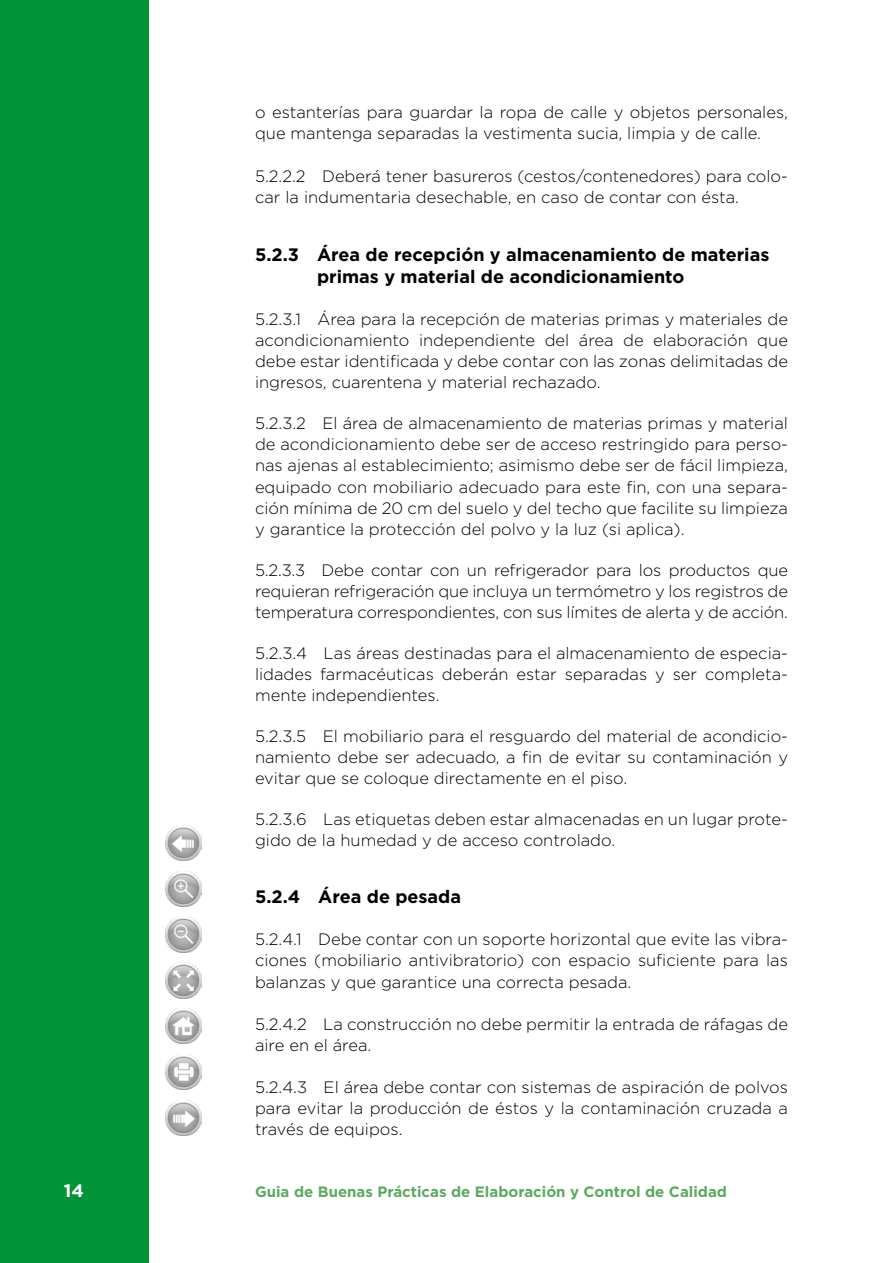
<style>
.page{position:relative;width:893px;height:1263px;background:#fff}
.page>*{position:absolute;margin:0;border:0;box-sizing:border-box;transform-origin:0 0}
.GENERAL-NIVEL-3{font:700 18px/21.1px "Gotham";color:#000}
.t1{font:700 18px "Gotham";color:#fff}
.GENERAL-PARRAFO-1{font:300 16.5px/21.1px "Gotham";color:#000;text-align:justify}
.t2{font:700 15px "Gotham";color:#5baa60}
</style>
<div class="page">
<div style="left:0;top:0;width:149px;height:1263px;background:#009337"></div>
<img style="left:166px;top:825px;width:35px;height:36px">
<img style="left:166px;top:871px;width:35px;height:35px">
<img style="left:166px;top:917px;width:35px;height:35px">
<img style="left:166px;top:962px;width:35px;height:36px">
<img style="left:166px;top:1008px;width:35px;height:36px">
<img style="left:166px;top:1054px;width:35px;height:36px">
<img style="left:166px;top:1100px;width:35px;height:35px">
<p class="GENERAL-PARRAFO-1" style="left:255px;top:101px;width:534px">o estanterías para guardar la ropa de calle y objetos personales, que mantenga separadas la vestimenta sucia, limpia y de calle.</p>
<p class="GENERAL-PARRAFO-1" style="left:255px;top:165px;width:534px">5.2.2.2 Deberá tener basureros (cestos/contenedores) para colo&shy;car la indumentaria desechable, en caso de contar con ésta.</p>
<p class="GENERAL-NIVEL-3" style="left:317px;top:244px;width:454px;text-indent:-62px">5.2.3 Área de recepción y almacenamiento de materias primas y material de acondicionamiento</p>
<p class="GENERAL-PARRAFO-1" style="left:255px;top:308px;width:534px">5.2.3.1 Área para la recepción de materias primas y materiales de acondicionamiento independiente del área de elaboración que debe estar identificada y debe contar con las zonas delimitadas de ingresos, cuarentena y material rechazado.</p>
<p class="GENERAL-PARRAFO-1" style="left:255px;top:412px;width:534px">5.2.3.2 El área de almacenamiento de materias primas y material de acondicionamiento debe ser de acceso restringido para perso&shy;nas ajenas al establecimiento; asimismo debe ser de fácil limpieza, equipado con mobiliario adecuado para este fin, con una separa&shy;ción mínima de 20 cm del suelo y del techo que facilite su limpieza y garantice la protección del polvo y la luz (si aplica).</p>
<p class="GENERAL-PARRAFO-1" style="left:255px;top:559px;width:534px">5.2.3.3 Debe contar con un refrigerador para los productos que requieran refrigeración que incluya un termómetro y los registros de temperatura correspondientes, con sus límites de alerta y de acción.</p>
<p class="GENERAL-PARRAFO-1" style="left:255px;top:642px;width:534px">5.2.3.4 Las áreas destinadas para el almacenamiento de especia&shy;lidades farmacéuticas deberán estar separadas y ser completa&shy;mente independientes.</p>
<p class="GENERAL-PARRAFO-1" style="left:255px;top:725px;width:534px">5.2.3.5 El mobiliario para el resguardo del material de acondicio&shy;namiento debe ser adecuado, a fin de evitar su contaminación y evitar que se coloque directamente en el piso.</p>
<p class="GENERAL-PARRAFO-1" style="left:255px;top:808px;width:534px">5.2.3.6 Las etiquetas deben estar almacenadas en un lugar prote&shy;gido de la humedad y de acceso controlado.</p>
<p class="GENERAL-NIVEL-3" style="left:255px;top:886px;width:208px">5.2.4 Área de pesada</p>
<p class="GENERAL-PARRAFO-1" style="left:255px;top:928px;width:534px">5.2.4.1 Debe contar con un soporte horizontal que evite las vibra&shy;ciones (mobiliario antivibratorio) con espacio suficiente para las balanzas y que garantice una correcta pesada.</p>
<p class="GENERAL-PARRAFO-1" style="left:255px;top:1013px;width:534px">5.2.4.2 La construcción no debe permitir la entrada de ráfagas de aire en el área.</p>
<p class="GENERAL-PARRAFO-1" style="left:255px;top:1076px;width:534px">5.2.4.3 El área debe contar con sistemas de aspiración de polvos para evitar la producción de éstos y la contaminación cruzada a través de equipos.</p>
<p class="t1" style="left:64px;top:1178px;width:21px">14</p>
<p class="t2" style="left:255px;top:1182px;width:474px">Guia de Buenas Prácticas de Elaboración y Control de Calidad</p>
</div>
